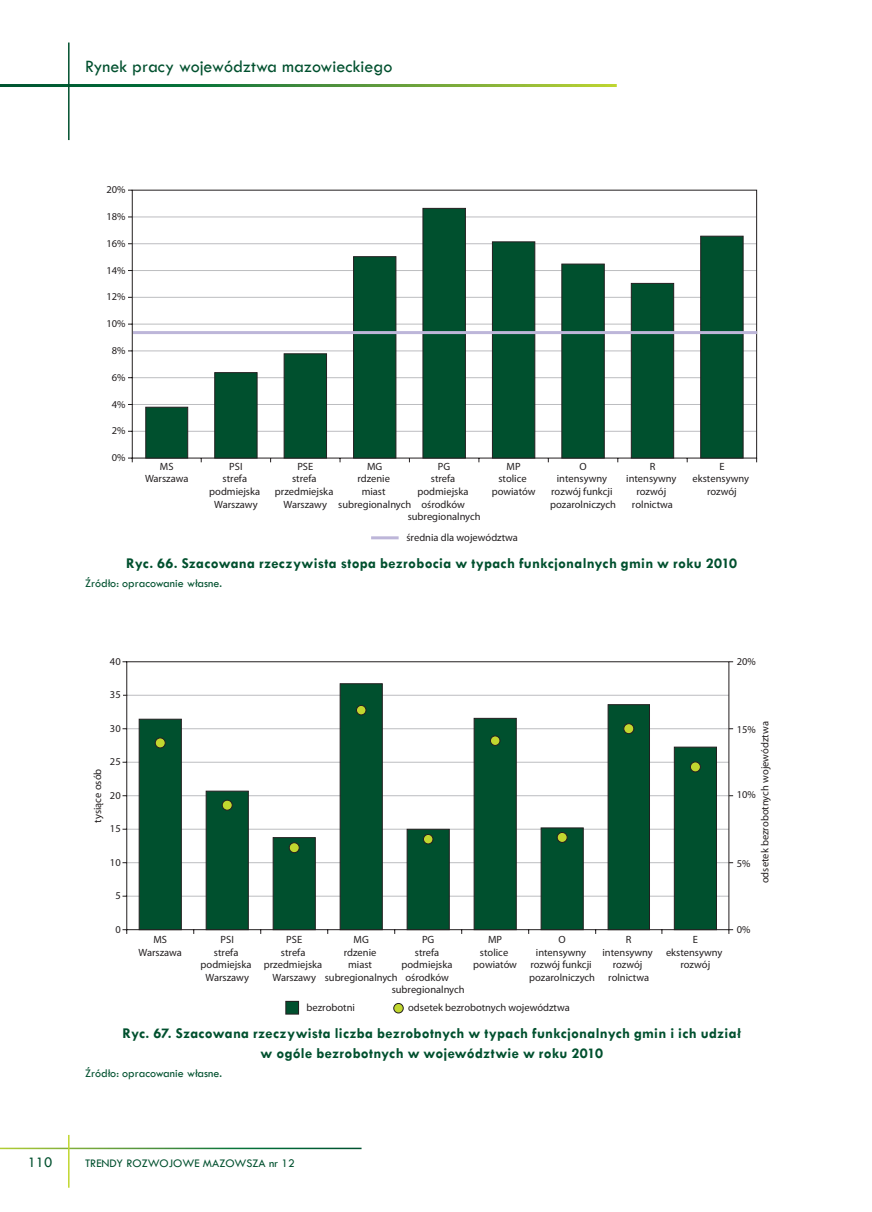
<style>
.page{position:relative;width:872px;height:1212px;background:#fff}
.page>*{position:absolute;margin:0;border:0;box-sizing:border-box;transform-origin:0 0}
.t1{font:18px "Tw Cen";color:#00502e}
.t2{font:700 15px/19.5px "Tw Cen";letter-spacing:.015em;color:#00502e;text-align:center}
.t3{font:15px "Tw Cen";color:#00502e}
.t4{font:12px "Tw Cen";color:#00502e}
.t5{font:10.5px/12.6px "Myriad Pro";color:#231f20;text-align:center}
</style>
<div class="page">
<hr style="left:68px;top:1135px;width:2px;height:53px;background:#c1d72f">
<hr style="left:68px;top:43px;width:2px;height:97px;background:#00502e">
<svg style="left:128px;top:189px;width:629px;height:274px"></svg>
<div style="left:146px;top:407px;width:42px;height:51px;background:#00502e;border:1px solid #231f20"></div>
<div style="left:214px;top:372px;width:43px;height:86px;background:#00502e;border:1px solid #231f20"></div>
<div style="left:284px;top:354px;width:43px;height:104px;background:#00502e;border:1px solid #231f20"></div>
<div style="left:353px;top:256px;width:43px;height:202px;background:#00502e;border:1px solid #231f20"></div>
<div style="left:423px;top:208px;width:42px;height:250px;background:#00502e;border:1px solid #231f20"></div>
<div style="left:492px;top:242px;width:43px;height:216px;background:#00502e;border:1px solid #231f20"></div>
<div style="left:561px;top:264px;width:43px;height:194px;background:#00502e;border:1px solid #231f20"></div>
<div style="left:631px;top:283px;width:43px;height:175px;background:#00502e;border:1px solid #231f20"></div>
<div style="left:700px;top:236px;width:43px;height:222px;background:#00502e;border:1px solid #231f20"></div>
<hr style="left:371px;top:536px;width:27px;height:3px;background:#bdb6d9">
<hr style="left:133px;top:331px;width:624px;height:3px;background:#bdb6d9">
<svg style="left:122px;top:661px;width:607px;height:273px"></svg>
<div style="left:139px;top:719px;width:42px;height:211px;background:#00502e;border:1px solid #231f20"></div>
<div style="left:206px;top:791px;width:42px;height:139px;background:#00502e;border:1px solid #231f20"></div>
<div style="left:273px;top:837px;width:42px;height:93px;background:#00502e;border:1px solid #231f20"></div>
<div style="left:340px;top:683px;width:42px;height:247px;background:#00502e;border:1px solid #231f20"></div>
<div style="left:407px;top:829px;width:42px;height:101px;background:#00502e;border:1px solid #231f20"></div>
<div style="left:474px;top:718px;width:42px;height:212px;background:#00502e;border:1px solid #231f20"></div>
<div style="left:541px;top:828px;width:42px;height:102px;background:#00502e;border:1px solid #231f20"></div>
<div style="left:608px;top:704px;width:41px;height:226px;background:#00502e;border:1px solid #231f20"></div>
<div style="left:674px;top:747px;width:42px;height:183px;background:#00502e;border:1px solid #231f20"></div>
<div style="left:286px;top:1001px;width:12px;height:13px;background:#00502e"></div>
<div style="left:286px;top:1001px;width:13px;height:13px;border:1px solid #231f20"></div>
<div style="left:394px;top:1003px;width:9px;height:10px;background:#c1d72f;border-radius:50%"></div>
<div style="left:393px;top:1003px;width:10px;height:10px;border:1px solid #231f20;border-radius:50%"></div>
<div style="left:690px;top:762px;width:10px;height:10px;background:#c1d72f;border-radius:50%"></div>
<div style="left:690px;top:762px;width:10px;height:10px;border:1px solid #231f20;border-radius:50%"></div>
<div style="left:624px;top:724px;width:10px;height:10px;background:#c1d72f;border-radius:50%"></div>
<div style="left:623px;top:723px;width:11px;height:11px;border:1px solid #231f20;border-radius:50%"></div>
<div style="left:557px;top:832px;width:10px;height:10px;background:#c1d72f;border-radius:50%"></div>
<div style="left:557px;top:832px;width:10px;height:11px;border:1px solid #231f20;border-radius:50%"></div>
<div style="left:490px;top:736px;width:10px;height:9px;background:#c1d72f;border-radius:50%"></div>
<div style="left:490px;top:736px;width:10px;height:10px;border:1px solid #231f20;border-radius:50%"></div>
<div style="left:423px;top:834px;width:10px;height:10px;background:#c1d72f;border-radius:50%"></div>
<div style="left:423px;top:834px;width:10px;height:10px;border:1px solid #231f20;border-radius:50%"></div>
<div style="left:289px;top:843px;width:10px;height:10px;background:#c1d72f;border-radius:50%"></div>
<div style="left:289px;top:842px;width:10px;height:11px;border:1px solid #231f20;border-radius:50%"></div>
<div style="left:356px;top:705px;width:10px;height:10px;background:#c1d72f;border-radius:50%"></div>
<div style="left:356px;top:705px;width:10px;height:10px;border:1px solid #231f20;border-radius:50%"></div>
<div style="left:222px;top:800px;width:10px;height:10px;background:#c1d72f;border-radius:50%"></div>
<div style="left:222px;top:800px;width:10px;height:10px;border:1px solid #231f20;border-radius:50%"></div>
<div style="left:155px;top:738px;width:10px;height:10px;background:#c1d72f;border-radius:50%"></div>
<div style="left:155px;top:738px;width:10px;height:10px;border:1px solid #231f20;border-radius:50%"></div>
<h1 class="t1" style="left:85px;top:55px;width:309px">Rynek pracy województwa mazowieckiego</h1>
<p class="t5" style="left:106px;top:183px;width:21px">20%</p>
<p class="t5" style="left:106px;top:210px;width:21px">18%</p>
<p class="t5" style="left:106px;top:237px;width:21px">16%</p>
<p class="t5" style="left:106px;top:264px;width:21px">14%</p>
<p class="t5" style="left:106px;top:290px;width:21px">12%</p>
<p class="t5" style="left:106px;top:317px;width:21px">10%</p>
<p class="t5" style="left:112px;top:344px;width:15px">8%</p>
<p class="t5" style="left:112px;top:371px;width:15px">6%</p>
<p class="t5" style="left:112px;top:398px;width:15px">4%</p>
<p class="t5" style="left:112px;top:424px;width:15px">2%</p>
<p class="t5" style="left:112px;top:451px;width:15px">0%</p>
<p class="t5" style="left:145px;top:460px;width:45px">MS<br>Warszawa</p>
<p class="t5" style="left:209px;top:460px;width:53px">PSI<br>strefa podmiejska<br>Warszawy</p>
<p class="t5" style="left:275px;top:460px;width:60px">PSE<br>strefa przedmiejska<br>Warszawy</p>
<p class="t5" style="left:338px;top:460px;width:74px">MG<br>rdzenie<br>miast subregionalnych</p>
<p class="t5" style="left:408px;top:460px;width:74px">PG<br>strefa podmiejska ośrodków subregionalnych</p>
<p class="t5" style="left:492px;top:460px;width:45px">MP stolice powiatów</p>
<p class="t5" style="left:550px;top:460px;width:67px">O<br>intensywny rozwój funkcji pozarolniczych</p>
<p class="t5" style="left:626px;top:460px;width:52px">R intensywny rozwój rolnictwa</p>
<p class="t5" style="left:692px;top:460px;width:58px">E ekstensywny rozwój</p>
<p class="t5" style="left:406px;top:531px;width:113px">średnia dla województwa</p>
<h2 class="t2" style="left:126px;top:553px;width:612px">Ryc. 66. Szacowana rzeczywista stopa bezrobocia w typach funkcjonalnych gmin w roku 2010</h2>
<p class="t4" style="left:85px;top:576px;width:138px">Źródło: opracowanie własne.</p>
<p class="t5" style="left:110px;top:655px;width:12px">40</p>
<p class="t5" style="left:110px;top:688px;width:12px">35</p>
<p class="t5" style="left:110px;top:722px;width:12px">30</p>
<p class="t5" style="left:110px;top:755px;width:12px">25</p>
<p class="t5" style="left:91px;top:823px;width:55px;rotate:-90deg">tysiące osób</p>
<p class="t5" style="left:110px;top:789px;width:12px">20</p>
<p class="t5" style="left:110px;top:822px;width:12px">15</p>
<p class="t5" style="left:110px;top:856px;width:12px">10</p>
<p class="t5" style="left:115px;top:889px;width:7px">5</p>
<p class="t5" style="left:115px;top:923px;width:7px">0</p>
<p class="t5" style="left:736px;top:655px;width:21px">20%</p>
<p class="t5" style="left:758px;top:883px;width:163px;rotate:-90deg">odsetek bezrobotnych województwa</p>
<p class="t5" style="left:736px;top:723px;width:21px">15%</p>
<p class="t5" style="left:736px;top:788px;width:21px">10%</p>
<p class="t5" style="left:736px;top:857px;width:15px">5%</p>
<p class="t5" style="left:139px;top:933px;width:45px">MS<br>Warszawa</p>
<p class="t5" style="left:201px;top:933px;width:53px">PSI<br>strefa podmiejska<br>Warszawy</p>
<p class="t5" style="left:264px;top:933px;width:60px">PSE<br>strefa przedmiejska<br>Warszawy</p>
<p class="t5" style="left:325px;top:933px;width:74px">MG<br>rdzenie<br>miast subregionalnych</p>
<p class="t5" style="left:392px;top:933px;width:74px">PG<br>strefa podmiejska ośrodków subregionalnych</p>
<p class="t5" style="left:473px;top:933px;width:45px">MP stolice powiatów</p>
<p class="t5" style="left:529px;top:933px;width:67px">O<br>intensywny rozwój funkcji pozarolniczych</p>
<p class="t5" style="left:602px;top:933px;width:52px">R intensywny rozwój rolnictwa</p>
<p class="t5" style="left:666px;top:933px;width:58px">E ekstensywny rozwój</p>
<p class="t5" style="left:736px;top:923px;width:15px">0%</p>
<p class="t5" style="left:306px;top:1001px;width:50px">bezrobotni</p>
<p class="t5" style="left:408px;top:1001px;width:163px">odsetek bezrobotnych województwa</p>
<h2 class="t2" style="left:122px;top:1023px;width:620px">Ryc. 67. Szacowana rzeczywista liczba bezrobotnych w typach funkcjonalnych gmin i ich udział w ogóle bezrobotnych w województwie w roku 2010</h2>
<p class="t4" style="left:85px;top:1066px;width:138px">Źródło: opracowanie własne.</p>
<h2 class="t3" style="left:28px;top:1153px;width:26px">110</h2>
<p class="t4" style="left:85px;top:1156px;width:211px">TRENDY ROZWOJOWE MAZOWSZA nr 12</p>
</div>
